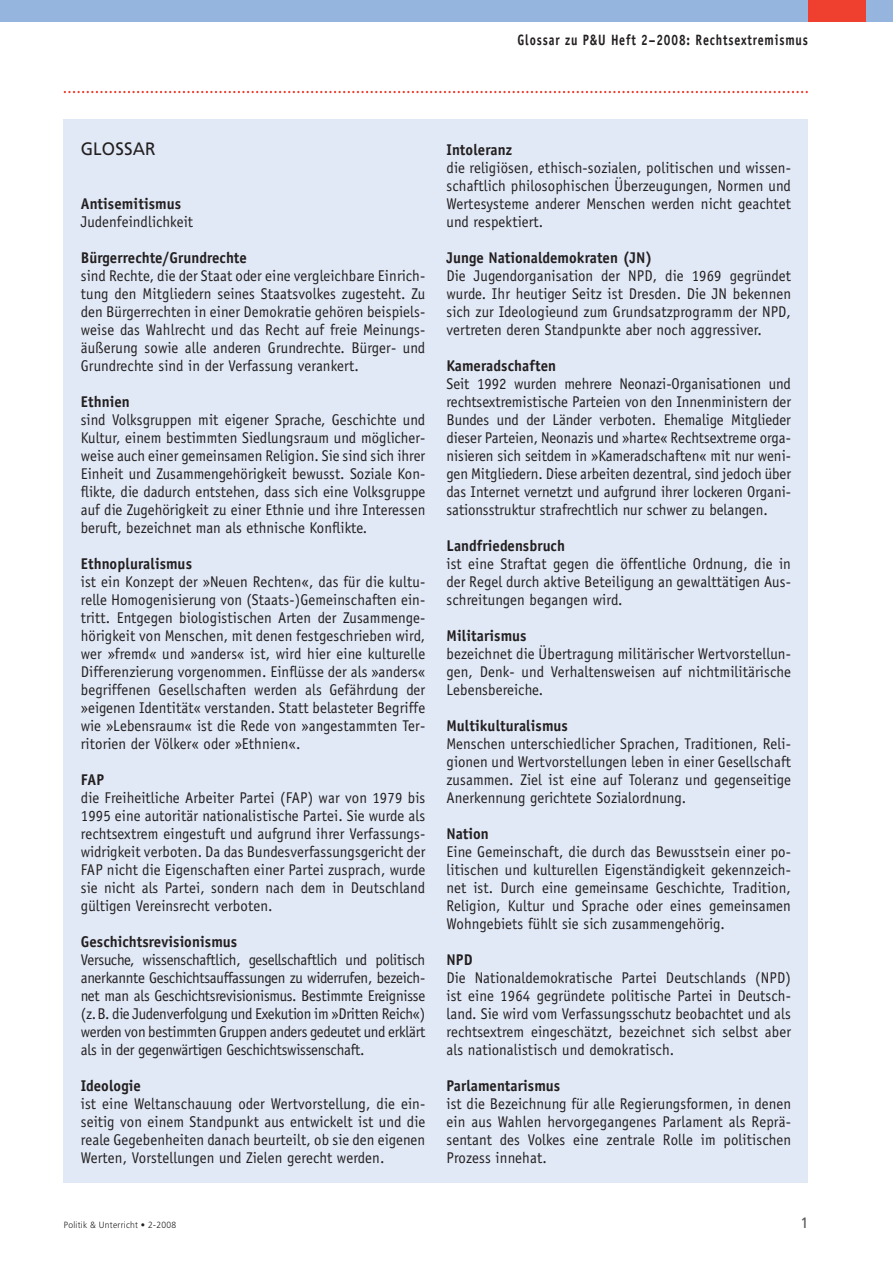
<style>
.page{position:relative;width:893px;height:1263px;background:#fff}
.page>*{position:absolute;margin:0;border:0;box-sizing:border-box;transform-origin:0 0}
.t1{font:18px "Frutiger LT";letter-spacing:.01em;color:#231f20;scale:.95 1}
.t2{font:15.6px/18px "Officina Sans LT";letter-spacing:.01em;color:#231f20;text-align:justify;scale:.95 1}
.t3{font:700 15.6px "Officina Sans LT";letter-spacing:.01em;color:#231f20;scale:.95 1}
.t4{font:700 15px "Officina Sans LT";letter-spacing:.075em;color:#231f20;scale:.8 1}
.t5{font:15px "Frutiger LT";color:#57585a;scale:.95 1}
.t6{font:300 9px "Frutiger LT";letter-spacing:.035em;color:#231f20;scale:.95 1}
</style>
<div class="page">
<svg style="left:64px;top:91px;width:744px;height:2px"></svg>
<div style="left:0;top:0;width:893px;height:21px;background:#95b5de"></div>
<div style="left:808px;top:0;width:57px;height:21px;background:#ef3f2f"></div>
<div style="left:64px;top:119px;width:744px;height:1063px;background:#e1e9f6"></div>
<p class="t4" style="left:517px;top:30px;width:365px">Glossar zu P&amp;U Heft 2–2008: Rechtsextremismus</p>
<p class="t1" style="left:81px;top:138px;width:80px">GLOSSAR</p>
<p class="t3" style="left:81px;top:194px;width:107px">Antisemitismus</p>
<p class="t2" style="left:81px;top:213px;width:120px">Judenfeindlichkeit</p>
<p class="t3" style="left:81px;top:248px;width:176px">Bürgerrechte/Grundrechte</p>
<p class="t2" style="left:81px;top:267px;width:364px">sind Rechte, die der Staat oder eine vergleichbare Einrich&shy;tung den Mitgliedern seines Staatsvolkes zugesteht. Zu den Bürgerrechten in einer Demokratie gehören beispiels&shy;weise das Wahlrecht und das Recht auf freie Meinungs&shy;äußerung sowie alle anderen Grundrechte. Bürger- und Grundrechte sind in der Verfassung verankert.</p>
<p class="t3" style="left:81px;top:392px;width:53px">Ethnien</p>
<p class="t2" style="left:81px;top:411px;width:364px">sind Volksgruppen mit eigener Sprache, Geschichte und Kultur, einem bestimmten Siedlungsraum und möglicher&shy;weise auch einer gemeinsamen Religion. Sie sind sich ihrer Einheit und Zusammengehörigkeit bewusst. Soziale Kon&shy;flikte, die dadurch entstehen, dass sich eine Volksgruppe auf die Zugehörigkeit zu einer Ethnie und ihre Interessen beruft, bezeichnet man als ethnische Konflikte.</p>
<p class="t3" style="left:81px;top:554px;width:119px">Ethnopluralismus</p>
<p class="t2" style="left:81px;top:573px;width:364px">ist ein Konzept der »Neuen Rechten«, das für die kultu&shy;relle Homogenisierung von (Staats-)Gemeinschaften ein&shy;tritt. Entgegen biologistischen Arten der Zusammenge&shy;hörigkeit von Menschen, mit denen festgeschrieben wird, wer »fremd« und »anders« ist, wird hier eine kulturelle Differenzierung vorgenommen. Einflüsse der als »anders« begriffenen Gesellschaften werden als Gefährdung der »eigenen Identität« verstanden. Statt belasteter Begriffe wie »Lebensraum« ist die Rede von »angestammten Ter&shy;ritorien der Völker« oder »Ethnien«.</p>
<p class="t3" style="left:81px;top:770px;width:26px">FAP</p>
<p class="t2" style="left:81px;top:789px;width:364px">die Freiheitliche Arbeiter Partei (FAP) war von 1979 bis 1995 eine autoritär nationalistische Partei. Sie wurde als rechtsextrem eingestuft und aufgrund ihrer Verfassungs&shy;widrigkeit verboten. Da das Bundesverfassungsgericht der FAP nicht die Eigenschaften einer Partei zusprach, wurde sie nicht als Partei, sondern nach dem in Deutschland gültigen Vereinsrecht verboten.</p>
<p class="t3" style="left:81px;top:932px;width:166px">Geschichtsrevisionismus</p>
<p class="t2" style="left:81px;top:951px;width:364px">Versuche, wissenschaftlich, gesellschaftlich und politisch anerkannte Geschichtsauffassungen zu widerrufen, bezeich&shy;net man als Geschichtsrevisionismus. Bestimmte Ereignisse (z. B. die Judenverfolgung und Exekution im »Dritten Reich«) werden von bestimmten Gruppen anders gedeutet und erklärt als in der gegenwärtigen Geschichtswissenschaft.</p>
<p class="t3" style="left:81px;top:1076px;width:65px">Ideologie</p>
<p class="t2" style="left:81px;top:1095px;width:364px">ist eine Weltanschauung oder Wertvorstellung, die ein&shy;seitig von einem Standpunkt aus entwickelt ist und die reale Gegebenheiten danach beurteilt, ob sie den eigenen Werten, Vorstellungen und Zielen gerecht werden.</p>
<p class="t6" style="left:64px;top:1220px;width:120px">Politik &amp; Unterricht • 2-2008</p>
<p class="t3" style="left:446px;top:140px;width:71px">Intoleranz</p>
<p class="t2" style="left:446px;top:159px;width:364px">die religiösen, ethisch-sozialen, politischen und wissen&shy;schaftlich philosophischen Überzeugungen, Normen und Wertesysteme anderer Menschen werden nicht geachtet und respektiert.</p>
<p class="t3" style="left:446px;top:248px;width:218px">Junge Nationaldemokraten (JN)</p>
<p class="t2" style="left:446px;top:267px;width:364px">Die Jugendorganisation der NPD, die 1969 gegründet wurde. Ihr heutiger Seitz ist Dresden. Die JN bekennen sich zur Ideologieund zum Grundsatzprogramm der NPD, vertreten deren Standpunkte aber noch aggressiver.</p>
<p class="t3" style="left:446px;top:356px;width:117px">Kameradschaften</p>
<p class="t2" style="left:446px;top:375px;width:364px">Seit 1992 wurden mehrere Neonazi-Organisationen und rechtsextremistische Parteien von den Innenministern der Bundes und der Länder verboten. Ehemalige Mitglieder dieser Parteien, Neonazis und »harte« Rechtsextreme orga&shy;nisieren sich seitdem in »Kameradschaften« mit nur weni&shy;gen Mitgliedern. Diese arbeiten dezentral, sind jedoch über das Internet vernetzt und aufgrund ihrer lockeren Organi&shy;sationsstruktur strafrechtlich nur schwer zu belangen.</p>
<p class="t3" style="left:446px;top:536px;width:126px">Landfriedensbruch</p>
<p class="t2" style="left:446px;top:555px;width:364px">ist eine Straftat gegen die öffentliche Ordnung, die in der Regel durch aktive Beteiligung an gewalttätigen Aus&shy;schreitungen begangen wird.</p>
<p class="t3" style="left:446px;top:626px;width:86px">Militarismus</p>
<p class="t2" style="left:446px;top:645px;width:364px">bezeichnet die Übertragung militärischer Wertvorstellun&shy;gen, Denk- und Verhaltensweisen auf nichtmilitärische Lebensbereiche.</p>
<p class="t3" style="left:446px;top:716px;width:129px">Multikulturalismus</p>
<p class="t2" style="left:446px;top:735px;width:364px">Menschen unterschiedlicher Sprachen, Traditionen, Reli&shy;gionen und Wertvorstellungen leben in einer Gesellschaft zusammen. Ziel ist eine auf Toleranz und gegenseitige Anerkennung gerichtete Sozialordnung.</p>
<p class="t3" style="left:446px;top:824px;width:46px">Nation</p>
<p class="t2" style="left:446px;top:843px;width:364px">Eine Gemeinschaft, die durch das Bewusstsein einer po&shy;litischen und kulturellen Eigenständigkeit gekennzeich&shy;net ist. Durch eine gemeinsame Geschichte, Tradition, Religion, Kultur und Sprache oder eines gemeinsamen Wohngebiets fühlt sie sich zusammengehörig.</p>
<p class="t3" style="left:446px;top:950px;width:29px">NPD</p>
<p class="t2" style="left:446px;top:969px;width:364px">Die Nationaldemokratische Partei Deutschlands (NPD) ist eine 1964 gegründete politische Partei in Deutsch&shy;land. Sie wird vom Verfassungsschutz beobachtet und als rechtsextrem eingeschätzt, bezeichnet sich selbst aber als nationalistisch und demokratisch.</p>
<p class="t3" style="left:446px;top:1076px;width:121px">Parlamentarismus</p>
<p class="t2" style="left:446px;top:1095px;width:364px">ist die Bezeichnung für alle Regierungsformen, in denen ein aus Wahlen hervorgegangenes Parlament als Reprä&shy;sentant des Volkes eine zentrale Rolle im politischen Prozess innehat.</p>
<p class="t5" style="left:800px;top:1214px;width:10px">1</p>
</div>
